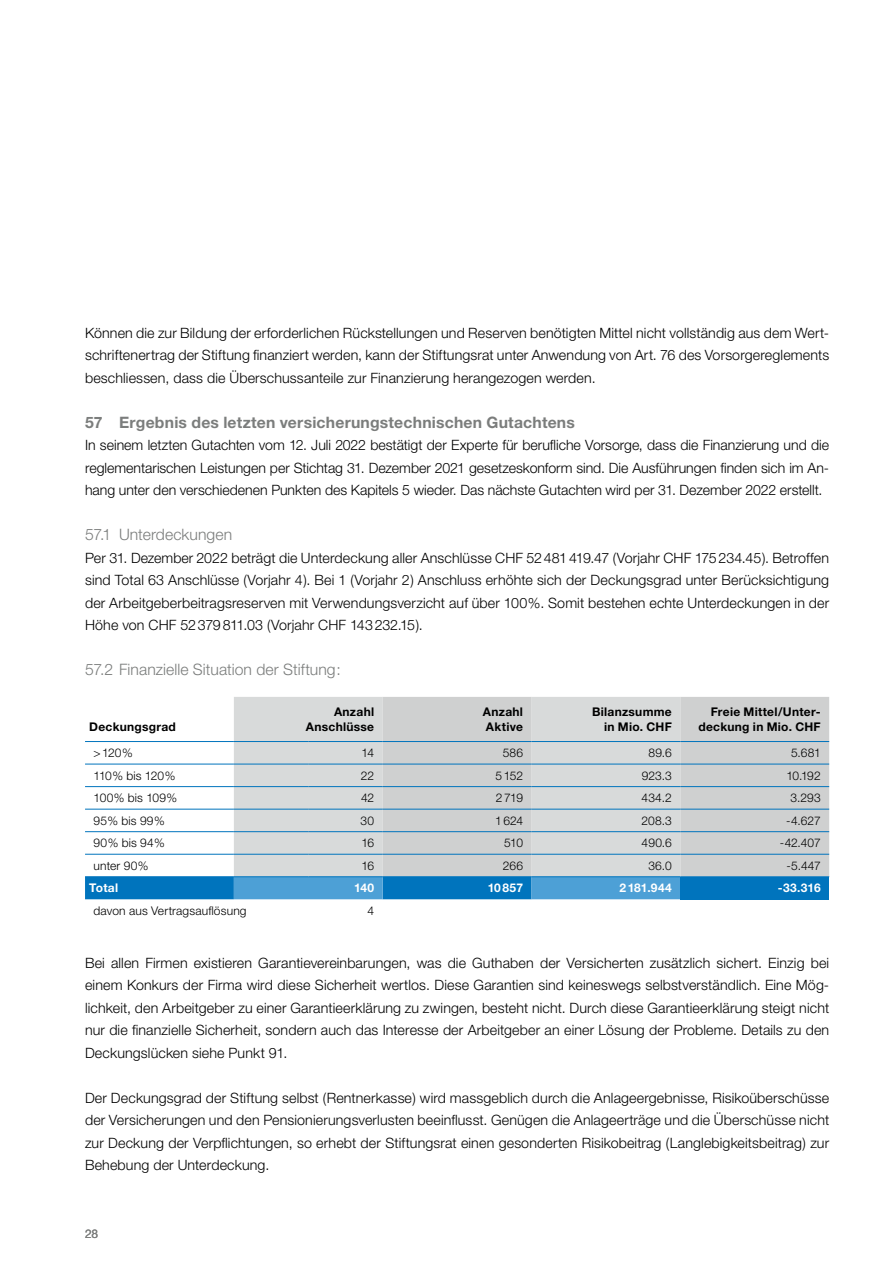
<style>
.page{position:relative;width:893px;height:1263px;background:#fff}
.page>*{position:absolute;margin:0;border:0;box-sizing:border-box;transform-origin:0 0}
.t1{font:700 15.75px "Helvetica Neue LT Std";letter-spacing:.015em;color:#7b7d7c}
.t2{font:300 15.75px "Helvetica Neue LT Std";letter-spacing:.005em;color:#7b7d7c}
.t3{font:300 14.25px/22.5px "Helvetica Neue LT Std";letter-spacing:.01em;color:#000;text-align:justify}
.t4{font:300 12px "Helvetica Neue LT Std";letter-spacing:.01em;color:#000}
.t5{font:700 12px/15px "Helvetica Neue LT Std";letter-spacing:.02em;color:#000;text-align:right}
.t6{font:700 12px "Helvetica Neue LT Std";letter-spacing:.02em;color:#fff}
.t7{font:300 12px "Helvetica Neue LT Std";letter-spacing:-.025em;color:#000}
.t8{font:12px "Helvetica Neue LT Std";color:#7b7d7c}
</style>
<div class="page">
<div style="left:234px;top:697px;width:149px;height:179px;background:#d8dada"></div>
<svg style="left:383px;top:697px;width:446px;height:179px;background:#d0d2d3"></svg>
<svg style="left:85px;top:877px;width:595px;height:22px;background:#2689c9"></svg>
<div style="left:680px;top:877px;width:149px;height:22px;background:#0074bd"></div>
<hr style="left:85px;top:741px;width:149px;height:1px;background:#0074bd">
<hr style="left:234px;top:741px;width:74px;height:1px;background:#0074bd">
<hr style="left:308px;top:741px;width:75px;height:1px;background:#0074bd">
<hr style="left:383px;top:741px;width:148px;height:1px;background:#0074bd">
<hr style="left:531px;top:741px;width:149px;height:1px;background:#0074bd">
<hr style="left:680px;top:741px;width:149px;height:1px;background:#0074bd">
<hr style="left:85px;top:764px;width:149px;height:1px;background:#0074bd">
<hr style="left:234px;top:764px;width:74px;height:1px;background:#0074bd">
<hr style="left:308px;top:764px;width:75px;height:1px;background:#0074bd">
<hr style="left:383px;top:764px;width:148px;height:1px;background:#0074bd">
<hr style="left:531px;top:764px;width:149px;height:1px;background:#0074bd">
<hr style="left:680px;top:764px;width:149px;height:1px;background:#0074bd">
<hr style="left:85px;top:786px;width:149px;height:1px;background:#0074bd">
<hr style="left:234px;top:786px;width:74px;height:1px;background:#0074bd">
<hr style="left:308px;top:786px;width:75px;height:1px;background:#0074bd">
<hr style="left:383px;top:786px;width:148px;height:1px;background:#0074bd">
<hr style="left:531px;top:786px;width:149px;height:1px;background:#0074bd">
<hr style="left:680px;top:786px;width:149px;height:1px;background:#0074bd">
<hr style="left:85px;top:809px;width:149px;height:1px;background:#0074bd">
<hr style="left:234px;top:809px;width:74px;height:1px;background:#0074bd">
<hr style="left:308px;top:809px;width:75px;height:1px;background:#0074bd">
<hr style="left:383px;top:809px;width:148px;height:1px;background:#0074bd">
<hr style="left:531px;top:809px;width:149px;height:1px;background:#0074bd">
<hr style="left:680px;top:809px;width:149px;height:1px;background:#0074bd">
<hr style="left:85px;top:831px;width:149px;height:1px;background:#0074bd">
<hr style="left:234px;top:831px;width:74px;height:1px;background:#0074bd">
<hr style="left:308px;top:831px;width:75px;height:1px;background:#0074bd">
<hr style="left:383px;top:831px;width:148px;height:1px;background:#0074bd">
<hr style="left:531px;top:831px;width:149px;height:1px;background:#0074bd">
<hr style="left:680px;top:831px;width:149px;height:1px;background:#0074bd">
<hr style="left:85px;top:854px;width:149px;height:1px;background:#0074bd">
<hr style="left:234px;top:854px;width:74px;height:1px;background:#0074bd">
<hr style="left:308px;top:854px;width:75px;height:1px;background:#0074bd">
<hr style="left:383px;top:854px;width:148px;height:1px;background:#0074bd">
<hr style="left:531px;top:854px;width:149px;height:1px;background:#0074bd">
<hr style="left:680px;top:854px;width:149px;height:1px;background:#0074bd">
<hr style="left:85px;top:876px;width:149px;height:1px;background:#0074bd">
<hr style="left:234px;top:876px;width:74px;height:1px;background:#0074bd">
<hr style="left:308px;top:876px;width:75px;height:1px;background:#0074bd">
<hr style="left:383px;top:876px;width:148px;height:1px;background:#0074bd">
<hr style="left:531px;top:876px;width:149px;height:1px;background:#0074bd">
<hr style="left:680px;top:876px;width:149px;height:1px;background:#0074bd">
<p class="t3" style="left:85px;top:321px;width:746px">Können die zur Bildung der erforderlichen Rückstellungen und Reserven benötigten Mittel nicht vollständig aus dem Wert&shy;schriftenertrag der Stiftung finanziert werden, kann der Stiftungsrat unter Anwendung von Art. 76 des Vorsorgereglements beschliessen, dass die Überschussanteile zur Finanzierung herangezogen werden.</p>
<p class="t1" style="left:85px;top:412px;width:491px">57 Ergebnis des letzten versicherungstechnischen Gutachtens</p>
<p class="t3" style="left:85px;top:433px;width:746px">In seinem letzten Gutachten vom 12. Juli 2022 bestätigt der Experte für berufliche Vorsorge, dass die Finanzierung und die reglementarischen Leistungen per Stichtag 31. Dezember 2021 gesetzeskonform sind. Die Ausführungen finden sich im An&shy;hang unter den verschiedenen Punkten des Kapitels 5 wieder. Das nächste Gutachten wird per 31. Dezember 2022 erstellt.</p>
<p class="t2" style="left:85px;top:525px;width:149px">57.1 Unterdeckungen</p>
<p class="t3" style="left:85px;top:546px;width:746px">Per 31. Dezember 2022 beträgt die Unterdeckung aller Anschlüsse CHF 52481419.47 (Vorjahr CHF 175234.45). Betroffen sind Total 63 Anschlüsse (Vorjahr 4). Bei 1 (Vorjahr 2) Anschluss erhöhte sich der Deckungsgrad unter Berücksichtigung der Arbeitgeberbeitragsreserven mit Verwendungsverzicht auf über 100%. Somit bestehen echte Unterdeckungen in der Höhe von CHF 52379811.03 (Vorjahr CHF 143232.15).</p>
<p class="t2" style="left:85px;top:660px;width:257px">57.2 Finanzielle Situation der Stiftung:</p>
<p class="t5" style="left:89px;top:719px;width:88px">Deckungsgrad</p>
<p class="t5" style="left:306px;top:704px;width:70px">Anzahl<br>Anschlüsse</p>
<p class="t5" style="left:483px;top:704px;width:42px;text-align:left">Anzahl<br>Aktive</p>
<p class="t5" style="left:592px;top:704px;width:81px">Bilanzsumme in Mio. CHF</p>
<p class="t5" style="left:698px;top:704px;width:124px">Freie Mittel/Unter&shy;deckung in Mio. CHF</p>
<p class="t4" style="left:94px;top:745px;width:41px">&gt;120%</p>
<p class="t4" style="left:362px;top:745px;width:14px">14</p>
<p class="t4" style="left:503px;top:745px;width:22px">586</p>
<p class="t4" style="left:649px;top:745px;width:25px">89.6</p>
<p class="t4" style="left:791px;top:745px;width:31px">5.681</p>
<p class="t7" style="left:94px;top:768px;width:83px">110% bis 120%</p>
<p class="t4" style="left:361px;top:768px;width:15px">22</p>
<p class="t4" style="left:496px;top:768px;width:29px">5152</p>
<p class="t4" style="left:642px;top:768px;width:32px">923.3</p>
<p class="t4" style="left:786px;top:768px;width:36px">10.192</p>
<p class="t4" style="left:94px;top:790px;width:85px">100% bis 109%</p>
<p class="t4" style="left:361px;top:790px;width:15px">42</p>
<p class="t4" style="left:496px;top:790px;width:29px">2 719</p>
<p class="t4" style="left:642px;top:790px;width:32px">434.2</p>
<p class="t4" style="left:790px;top:790px;width:32px">3.293</p>
<p class="t4" style="left:94px;top:813px;width:73px">95% bis 99%</p>
<p class="t4" style="left:361px;top:813px;width:15px">30</p>
<p class="t4" style="left:495px;top:813px;width:29px">1624</p>
<p class="t4" style="left:641px;top:813px;width:32px">208.3</p>
<p class="t4" style="left:786px;top:813px;width:36px">-4.627</p>
<p class="t4" style="left:94px;top:836px;width:73px">90% bis 94%</p>
<p class="t4" style="left:361px;top:836px;width:14px">16</p>
<p class="t4" style="left:504px;top:836px;width:20px">510</p>
<p class="t4" style="left:642px;top:836px;width:32px">490.6</p>
<p class="t4" style="left:780px;top:836px;width:42px">-42.407</p>
<p class="t4" style="left:94px;top:858px;width:57px">unter 90%</p>
<p class="t4" style="left:361px;top:858px;width:14px">16</p>
<p class="t4" style="left:503px;top:858px;width:22px">266</p>
<p class="t4" style="left:648px;top:858px;width:25px">36.0</p>
<p class="t4" style="left:786px;top:858px;width:36px">-5.447</p>
<p class="t6" style="left:89px;top:881px;width:30px">Total</p>
<p class="t6" style="left:354px;top:881px;width:22px">140</p>
<p class="t6" style="left:488px;top:881px;width:37px">10857</p>
<p class="t6" style="left:620px;top:881px;width:54px">2181.944</p>
<p class="t6" style="left:778px;top:881px;width:44px">-33.316</p>
<p class="t4" style="left:94px;top:903px;width:155px">davon aus Vertragsauflösung</p>
<p class="t4" style="left:367px;top:903px;width:8px">4</p>
<p class="t3" style="left:85px;top:951px;width:746px">Bei allen Firmen existieren Garantievereinbarungen, was die Guthaben der Versicherten zusätzlich sichert. Einzig bei einem Konkurs der Firma wird diese Sicherheit wertlos. Diese Garantien sind keineswegs selbstverständlich. Eine Mög&shy;lichkeit, den Arbeitgeber zu einer Garantieerklärung zu zwingen, besteht nicht. Durch diese Garantieerklärung steigt nicht nur die finanzielle Sicherheit, sondern auch das Interesse der Arbeitgeber an einer Lösung der Probleme. Details zu den Deckungslücken siehe Punkt 91.</p>
<p class="t3" style="left:85px;top:1086px;width:746px">Der Deckungsgrad der Stiftung selbst (Rentnerkasse) wird massgeblich durch die Anlageergebnisse, Risikoüberschüsse der Versicherungen und den Pensionierungsverlusten beeinflusst. Genügen die Anlageerträge und die Überschüsse nicht zur Deckung der Verpflichtungen, so erhebt der Stiftungsrat einen gesonderten Risikobeitrag (Langlebigkeitsbeitrag) zur Behebung der Unterdeckung.</p>
<p class="t8" style="left:85px;top:1226px;width:15px">28</p>
</div>
